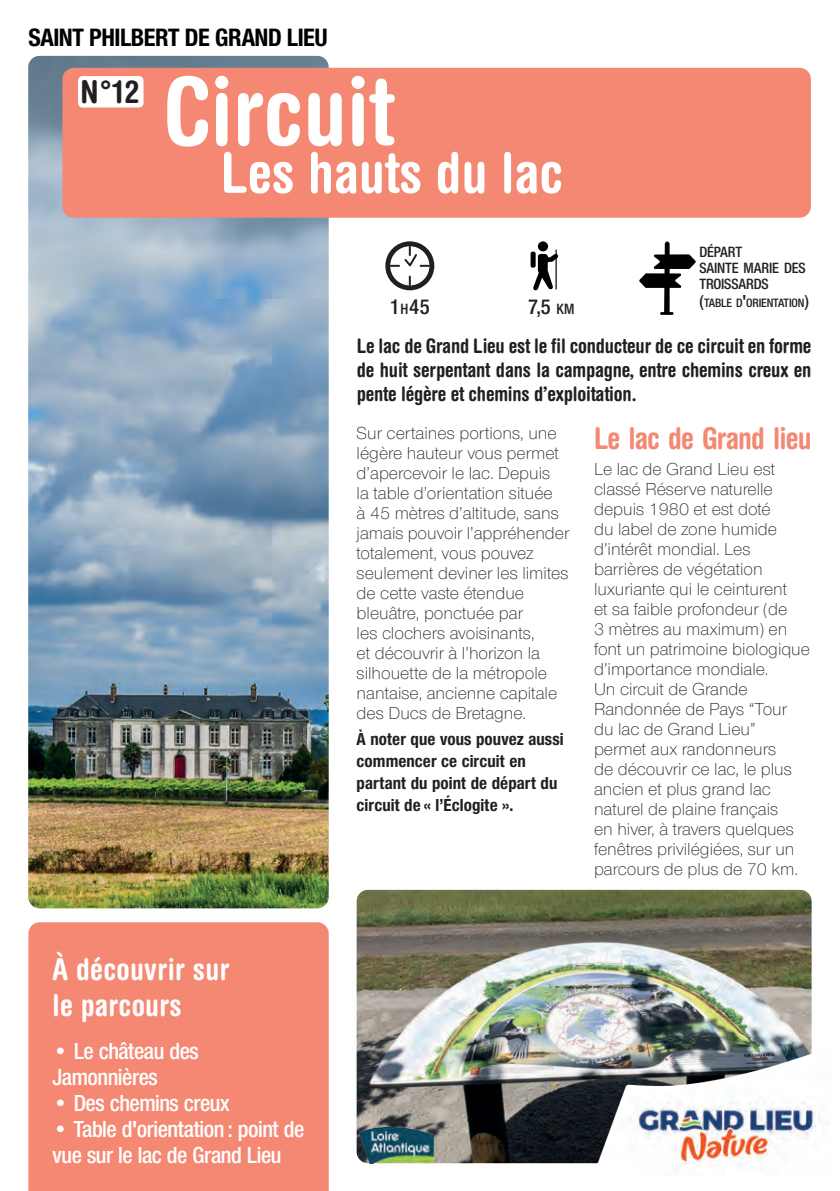
<style>
.page{position:relative;width:840px;height:1191px;background:#fff}
.page>*{position:absolute;margin:0;border:0;box-sizing:border-box;transform-origin:0 0}
.t1{font:700 condensed 94px "Helvetica Rounded LT Std";color:#fff}
.t2{font:700 condensed 56px "Helvetica Rounded LT Std";color:#fff}
.t3{font:700 condensed 31.4px "Helvetica Rounded LT Std";color:#231f20}
.t4{font:700 condensed 30px/36px "Helvetica Rounded LT Std";letter-spacing:.01em;color:#fff}
.t5{font:700 condensed 30px "Helvetica Rounded LT Std";letter-spacing:-.03em;color:#f48872}
.t6{font:700 26px "Nimbus San Nov Con";letter-spacing:-.02em;color:#000}
.t7{font:24px/26px "Nimbus San Nov Con Sem Bol";letter-spacing:-.02em;color:#fff}
.t8{font:22px "Nimbus San Nov Con Sem Bol";color:#231f20}
.t9{font:700 condensed 20px/24px "Helvetica Rounded LT Std";letter-spacing:-.01em;color:#231f20;text-align:justify}
.t10{font:300 18px/20px "Nimbus San Nov";color:#231f20}
.t11{font:700 18px/22px "Nimbus San Nov Con";letter-spacing:.005em;color:#231f20}
.t12{font:15.4px/16px "Nimbus San Nov Con Sem Bol";letter-spacing:-.015em;color:#231f20}
.t13{font:12.6px "Nimbus San Nov Con Sem Bol";letter-spacing:-.015em;color:#231f20}
.s1{font-size:15.4px}
.s2{font-size:18px}
</style>
<div class="page">
<img style="left:356px;top:890px;width:455px;height:273px">
<img style="left:28px;top:56px;width:300px;height:852px">
<img style="left:358px;top:1125px;width:76px;height:38px">
<svg style="left:385px;top:241px;width:49px;height:49px"></svg>
<hr style="left:555px;top:249px;width:1px;height:40px;background:#000001">
<div style="left:537px;top:241px;width:10px;height:10px;background:#000001;border-radius:50%"></div>
<div style="left:530px;top:252px;width:5px;height:16px;background:#000001;border-radius:2px"></div>
<svg style="left:532px;top:254px;width:26px;height:37px"></svg>
<svg style="left:639px;top:241px;width:56px;height:74px"></svg>
<img style="left:591px;top:1045px;width:236px;height:130px">
<div style="left:62px;top:68px;width:748px;height:150px;background:#f48872;border-radius:11px"></div>
<div style="left:78px;top:76px;width:65px;height:32px;background:#fff;border-radius:4px"></div>
<svg style="left:28px;top:922px;width:300px;height:269px;background:#f48b75"></svg>
<h3 class="t6" style="left:28px;top:22px;width:301px">SAINT PHILBERT DE GRAND LIEU</h3>
<h3 class="t3" style="left:80px;top:73px;width:61px">N°12</h3>
<h1 class="t1" style="left:163px;top:54px;width:231px">Circuit</h1>
<h2 class="t2" style="left:221px;top:139px;width:343px">Les hauts du lac</h2>
<p class="t8" style="left:389px;top:294px;width:42px">1<span class="s1">H</span>45</p>
<p class="t8" style="left:528px;top:294px;width:48px">7,5 <span class="s1">KM</span></p>
<p class="t12" style="left:699px;top:243px;width:108px">DÉPART<br>SAINTE MARIE DES<br>TROISSARDS</p>
<p class="t13" style="left:699px;top:295px;width:111px"><span class="s2">(</span>TABLE D<span class="s2">'</span>ORIENTATION<span class="s2">)</span></p>
<p class="t9" style="left:356px;top:334px;width:456px">Le lac de Grand Lieu est le fil conducteur de ce circuit en forme de huit serpentant dans la campagne, entre chemins creux en pente légère et chemins d’exploitation.</p>
<h3 class="t4" style="left:53px;top:951px;width:178px">À découvrir sur le parcours</h3>
<h3 class="t7" style="left:53px;top:1038px;width:148px">• Le château des<br>Jamonnières</h3>
<h3 class="t7" style="left:53px;top:1090px;width:178px">• Des chemins creux</h3>
<h3 class="t7" style="left:53px;top:1116px;width:253px">• Table d'orientation : point de vue sur le lac de Grand Lieu</h3>
<p class="t10" style="left:356px;top:423px;width:214px">Sur certaines portions, une légère hauteur vous permet d’apercevoir le lac. Depuis<br>la table d’orientation située<br>à 45 mètres d’altitude, sans jamais pouvoir l’appréhender totalement, vous pouvez seulement deviner les limites de cette vaste étendue bleuâtre, ponctuée par<br>les clochers avoisinants,<br>et découvrir à l’horizon la silhouette de la métropole nantaise, ancienne capitale des Ducs de Bretagne.</p>
<p class="t11" style="left:356px;top:728px;width:208px">À noter que vous pouvez aussi commencer ce circuit en partant du point de départ du circuit de « l’Éclogite ».</p>
<h3 class="t5" style="left:593px;top:420px;width:219px">Le lac de Grand lieu</h3>
<p class="t10" style="left:593px;top:459px;width:217px">Le lac de Grand Lieu est classé Réserve naturelle depuis 1980 et est doté<br>du label de zone humide d’intérêt mondial. Les barrières de végétation luxuriante qui le ceinturent<br>et sa faible profondeur (de<br>3 mètres au maximum) en font un patrimoine biologique d’importance mondiale.<br>Un circuit de Grande<br>Randonnée de Pays “Tour du lac de Grand Lieu” permet aux randonneurs<br>de découvrir ce lac, le plus ancien et plus grand lac naturel de plaine français<br>en hiver, à travers quelques fenêtres privilégiées, sur un parcours de plus de 70 km.</p>
</div>
